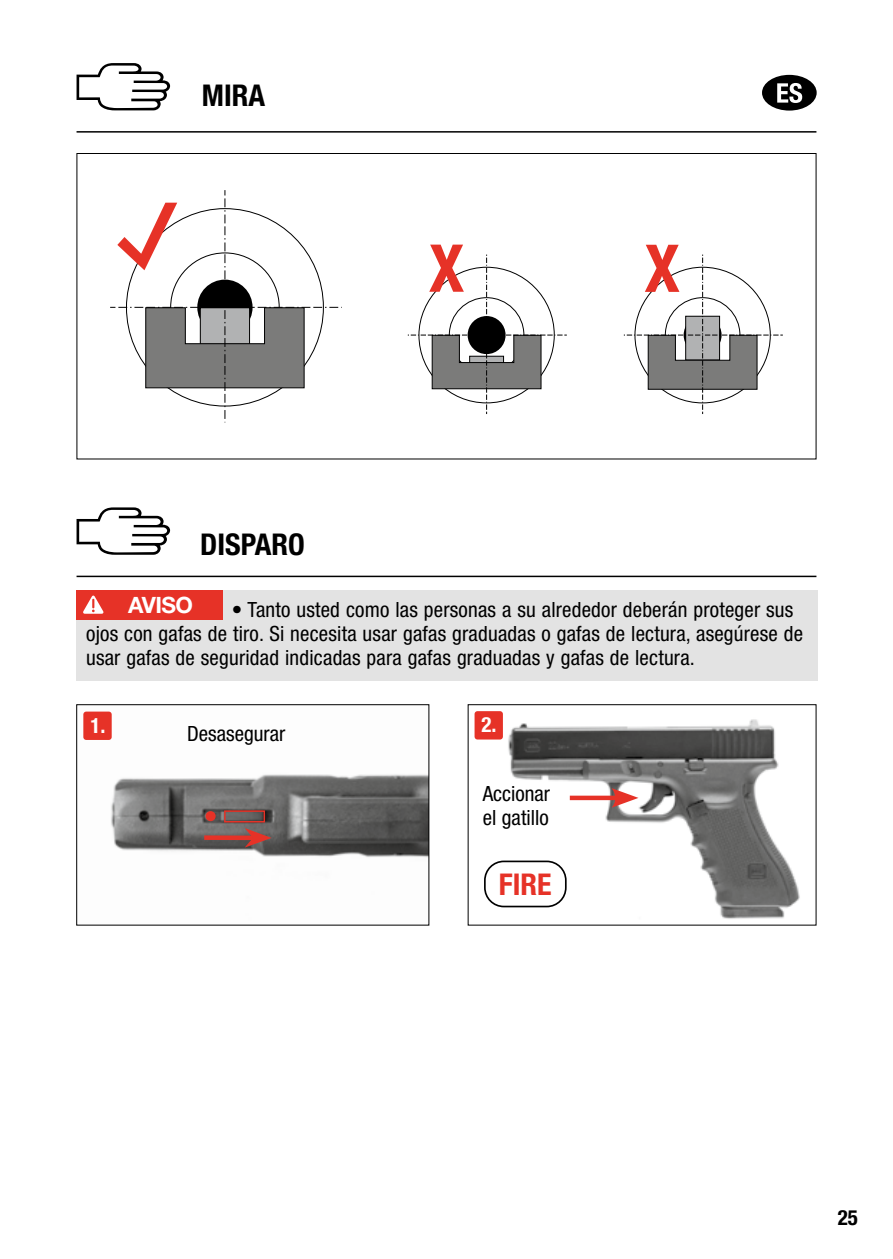
<style>
.page{position:relative;width:893px;height:1259px;background:#fff}
.page>*{position:absolute;margin:0;border:0;box-sizing:border-box;transform-origin:0 0}
.t1{font:700 condensed 30px "Helvetica Neue LT Pro";color:#000}
.t2{font:700 condensed 30px "Helvetica Neue LT Pro";color:#e63227}
.t3{font:700 22.5px "Helvetica Neue LT Pro";letter-spacing:-.03em;color:#fff}
.t4{font:condensed 21px/24px "Helvetica Neue LT Pro";letter-spacing:.01em;color:#000}
.t5{font:700 condensed 21px "Helvetica Neue LT Pro";color:#fff}
.t6{font:700 condensed 21px "Helvetica Neue LT Pro";color:#000}
</style>
<div class="page">
<hr style="left:77px;top:131px;width:739px;height:2px;background:#000">
<div style="left:762px;top:75px;width:55px;height:36px;background:#000;border-radius:50%"></div>
<svg style="left:777px;top:83px;width:25px;height:20px"></svg>
<svg style="left:624px;top:245px;width:159px;height:169px"></svg>
<svg style="left:408px;top:245px;width:159px;height:169px"></svg>
<svg style="left:110px;top:190px;width:232px;height:232px"></svg>
<svg style="left:77px;top:63px;width:93px;height:47px"></svg>
<hr style="left:77px;top:575px;width:739px;height:2px;background:#000">
<svg style="left:77px;top:507px;width:93px;height:48px"></svg>
<div style="left:77px;top:590px;width:741px;height:90px;background:#e3e3e3"></div>
<div style="left:77px;top:590px;width:146px;height:29px;background:#e63227"></div>
<svg style="left:83px;top:595px;width:21px;height:19px"></svg>
<img style="left:488px;top:719px;width:312px;height:200px">
<div style="left:468px;top:704px;width:348px;height:221px;border:1px solid #000"></div>
<div style="left:485px;top:861px;width:81px;height:45px;background:#fff;border-radius:19px"></div>
<div style="left:484px;top:860px;width:83px;height:47px;border:2px solid #000;border-radius:19px"></div>
<div style="left:570px;top:795px;width:50px;height:5px;background:#e63227"></div>
<svg style="left:612px;top:788px;width:26px;height:19px"></svg>
<img style="left:111px;top:774px;width:316px;height:84px">
<div style="left:76px;top:704px;width:353px;height:221px;border:1px solid #000"></div>
<div style="left:204px;top:835px;width:49px;height:5px;background:#e63227"></div>
<svg style="left:245px;top:828px;width:27px;height:19px"></svg>
<div style="left:224px;top:810px;width:41px;height:12px;border:2px solid #e63227"></div>
<div style="left:206px;top:811px;width:10px;height:10px;background:#e63227;border-radius:50%"></div>
<div style="left:83px;top:711px;width:29px;height:29px;background:#e63227;border-radius:3px"></div>
<div style="left:475px;top:711px;width:28px;height:28px;background:#e63227;border-radius:3px"></div>
<h1 class="t1" style="left:202px;top:78px;width:65px">MIRA</h1>
<h1 class="t1" style="left:200px;top:526px;width:106px">DISPARO</h1>
<p class="t3" style="left:128px;top:591px;width:66px">AVISO</p>
<p class="t4" style="left:86px;top:598px;width:718px;text-indent:146px">• Tanto usted como las personas a su alrededor deberán proteger sus ojos con gafas de tiro. Si necesita usar gafas graduadas o gafas de lectura, asegúrese de usar gafas de seguridad indicadas para gafas graduadas y gafas de lectura.</p>
<p class="t5" style="left:90px;top:712px;width:17px">1.</p>
<p class="t5" style="left:482px;top:712px;width:17px">2.</p>
<p class="t4" style="left:187px;top:721px;width:99px">Desasegurar</p>
<p class="t4" style="left:483px;top:781px;width:69px">Accionar el gatillo</p>
<h1 class="t2" style="left:499px;top:866px;width:54px">FIRE</h1>
<p class="t6" style="left:838px;top:1205px;width:22px">25</p>
</div>
